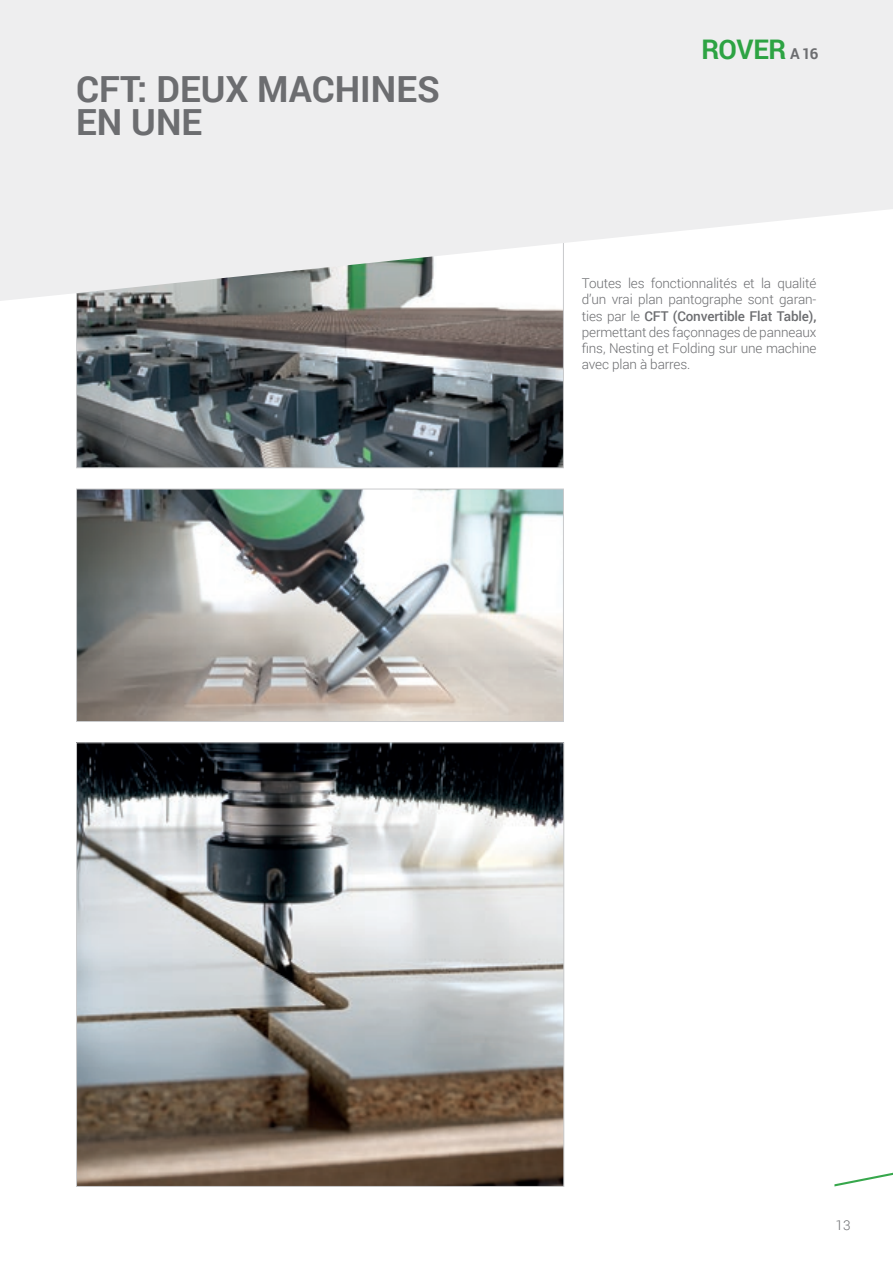
<style>
.page{position:relative;width:893px;height:1263px;background:#fff}
.page>*{position:absolute;margin:0;border:0;box-sizing:border-box;transform-origin:0 0}
.t1{font:700 36px/33px "Roboto";color:#6c6d70}
.t2{font:700 27px "Roboto";letter-spacing:-.015em;color:#2da343}
.t3{font:300 13.5px/16.2px "Roboto";letter-spacing:-.01em;color:#6c6d70;text-align:justify}
.s1{font-size:15px;color:#6c6d70}
.s2{font-weight:500}
</style>
<div class="page">
<svg style="left:834px;top:1172px;width:59px;height:14px"></svg>
<img style="left:78px;top:301px;width:484px;height:165px">
<svg style="left:0;top:0;width:893px;height:301px;background:#eceded"></svg>
<img style="left:78px;top:491px;width:484px;height:229px">
<div style="left:76px;top:489px;width:488px;height:233px;border:1px solid #c9cacc"></div>
<img style="left:78px;top:744px;width:484px;height:441px">
<p class="t1" style="left:76px;top:71px;width:365px">CFT: DEUX MACHINES<br>EN UNE</p>
<p class="t2" style="left:702px;top:30px;width:118px">ROVER <span class="s1">A 16</span></p>
<p class="t3" style="left:582px;top:275px;width:236px">Toutes les fonctionnalités et la qualité d’un vrai plan pantographe sont garan&shy;ties par le <span class="s2">CFT (Convertible Flat Table), </span>permettant des façonnages de panneaux fins, Nesting et Folding sur une machine avec plan à barres.</p>
<p class="t3" style="left:836px;top:1216px;width:16px">13</p>
</div>
